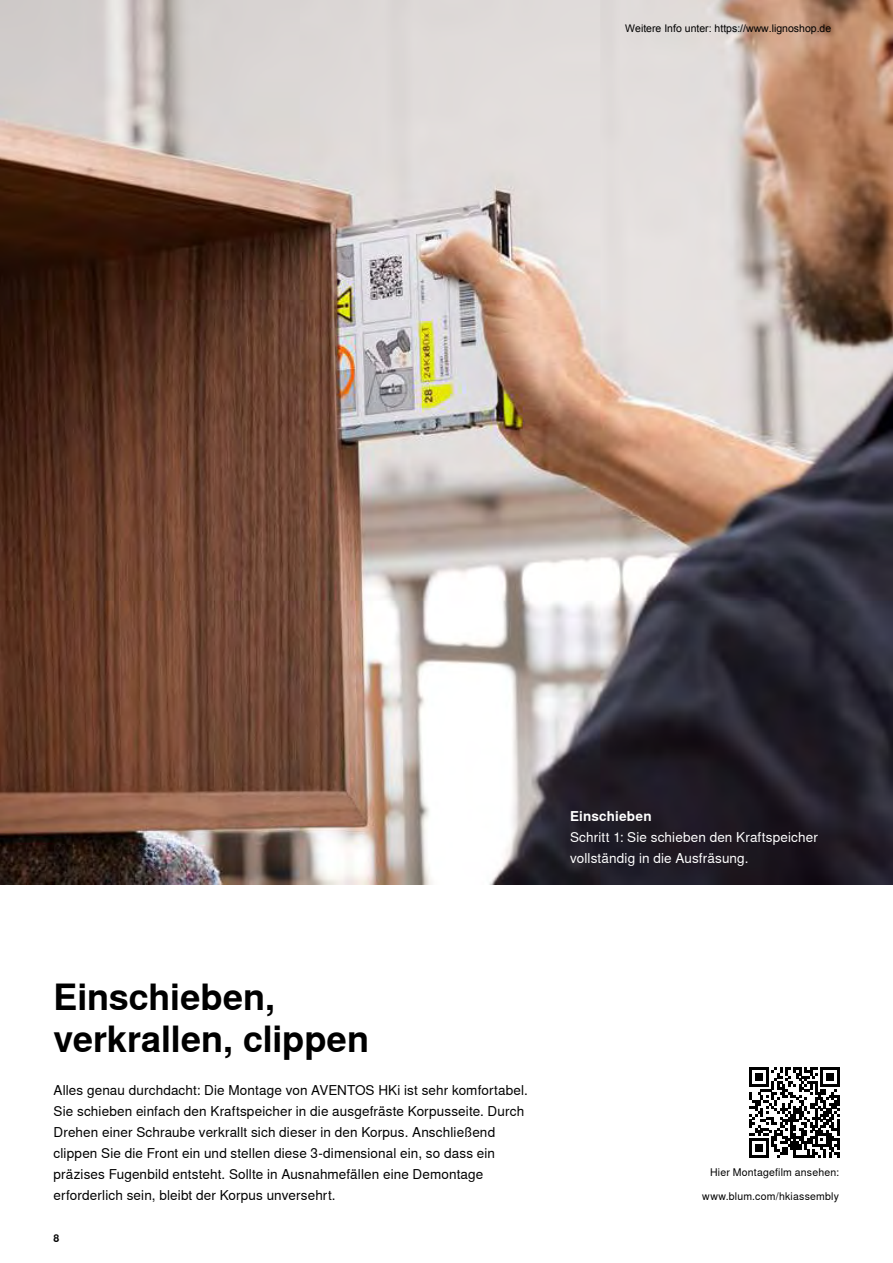
<style>
.page{position:relative;width:893px;height:1263px;background:#fff}
.page>*{position:absolute;margin:0;border:0;box-sizing:border-box;transform-origin:0 0}
.t1{font:700 36px/42.2px "Nimbus Sans Global";color:#000}
.t2{font:13.5px/21px "Nimbus Sans Global";letter-spacing:.01em;color:#000}
.t3{font:13.5px/21px "Nimbus Sans Global";letter-spacing:.01em;color:#fff}
.t4{font:700 13.5px "Nimbus Sans Global";letter-spacing:.015em;color:#fff}
.t5{font:10.5px "Nimbus Sans Global";letter-spacing:.02em;color:#000}
.t6{font:10.5px "Arial";color:#000}
.t7{font:700 10.5px "Nimbus Sans Global";color:#000}
</style>
<div class="page">
<img style="left:0;top:0;width:893px;height:884px">
<svg style="left:749px;top:1067px;width:91px;height:91px"></svg>
<p class="t6" style="left:625px;top:21px;width:208px">Weitere Info unter: https://www.lignoshop.de</p>
<p class="t4" style="left:570px;top:808px;width:83px">Einschieben</p>
<p class="t3" style="left:570px;top:827px;width:249px">Schritt 1: Sie schieben den Kraftspeicher vollständig in die Ausfräsung.</p>
<h1 class="t1" style="left:54px;top:977px;width:317px">Einschieben, verkrallen, clippen</h1>
<p class="t2" style="left:54px;top:1079px;width:476px">Alles genau durchdacht: Die Montage von AVENTOS HKi ist sehr komfortabel.<br>Sie schieben einfach den Kraftspeicher in die ausgefräste Korpusseite. Durch Drehen einer Schraube verkrallt sich dieser in den Korpus. Anschließend clippen Sie die Front ein und stellen diese 3-dimensional ein, so dass ein präzises Fugenbild entsteht. Sollte in Ausnahmefällen eine Demontage erforderlich sein, bleibt der Korpus unversehrt.</p>
<p class="t7" style="left:54px;top:1232px;width:7px">8</p>
<p class="t5" style="left:710px;top:1166px;width:130px">Hier Montagefilm ansehen:</p>
<p class="t5" style="left:702px;top:1190px;width:138px">www.blum.com/hkiassembly</p>
</div>
